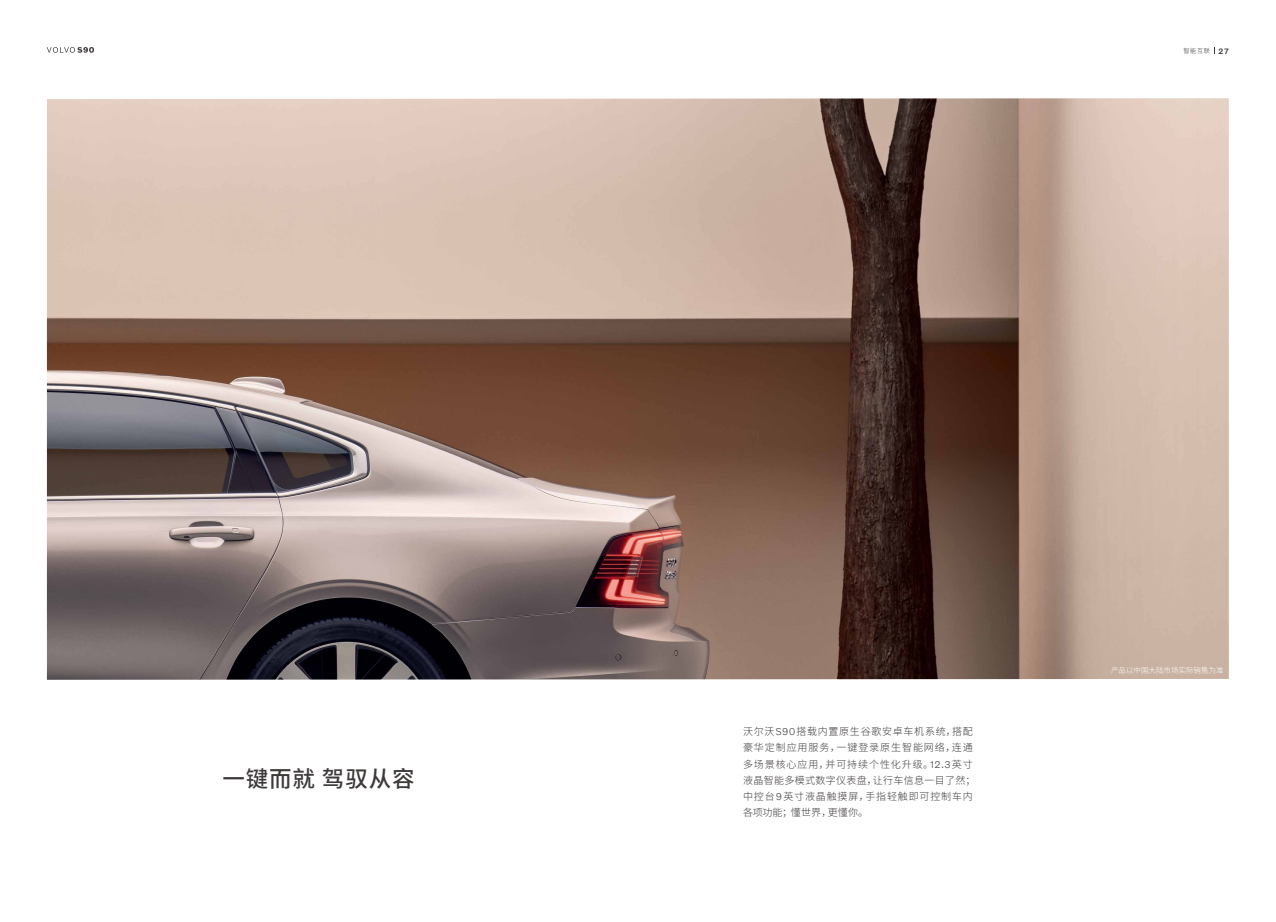
<style>
.page{position:relative;width:1276px;height:922px;background:#fff}
.page>*{position:absolute;margin:0;border:0;box-sizing:border-box;transform-origin:0 0}
.t1{font:500 22.5px "Source Han Sans CN";letter-spacing:.04em;color:#3e3a39}
.t2{font:300 10px/16.2px "Source Han Sans CN";letter-spacing:.08em;color:#3e3a39}
.t3{font:300 7.5px "Source Han Sans CN";color:#fff}
.t4{font:300 6.25px "Source Han Sans CN";color:#3e3a39}
.s1{font-family:"Volvo Novum";font-weight:500;font-size:7.88px}
.s2{font-family:"Volvo Novum"}
</style>
<div class="page">
<img style="left:47px;top:98px;width:1181px;height:581px">
<svg style="left:47px;top:47px;width:47px;height:6px"></svg>
<h1 class="t1" style="left:222px;top:765px;width:194px">一键而就 驾驭从容</h1>
<p class="t4" style="left:1183px;top:47px;width:47px">智能互联 <span class="s1">27</span></p>
<p class="t2" style="left:743px;top:723px;width:234px">沃尔沃<span class="s2">S90</span>搭载内置原生谷歌安卓车机系统，搭配豪华定制应用服务，一键登录原生智能网络，连通多场景核心应用，并可持续个性化升级。<span class="s2">12.3</span>英寸液晶智能多模式数字仪表盘，让行车信息一目了然；中控台<span class="s2">9</span>英寸液晶触摸屏，手指轻触即可控制车内各项功能；懂世界，更懂你。</p>
<p class="t3" style="left:1111px;top:666px;width:114px">产品以中国大陆市场实际销售为准</p>
</div>
